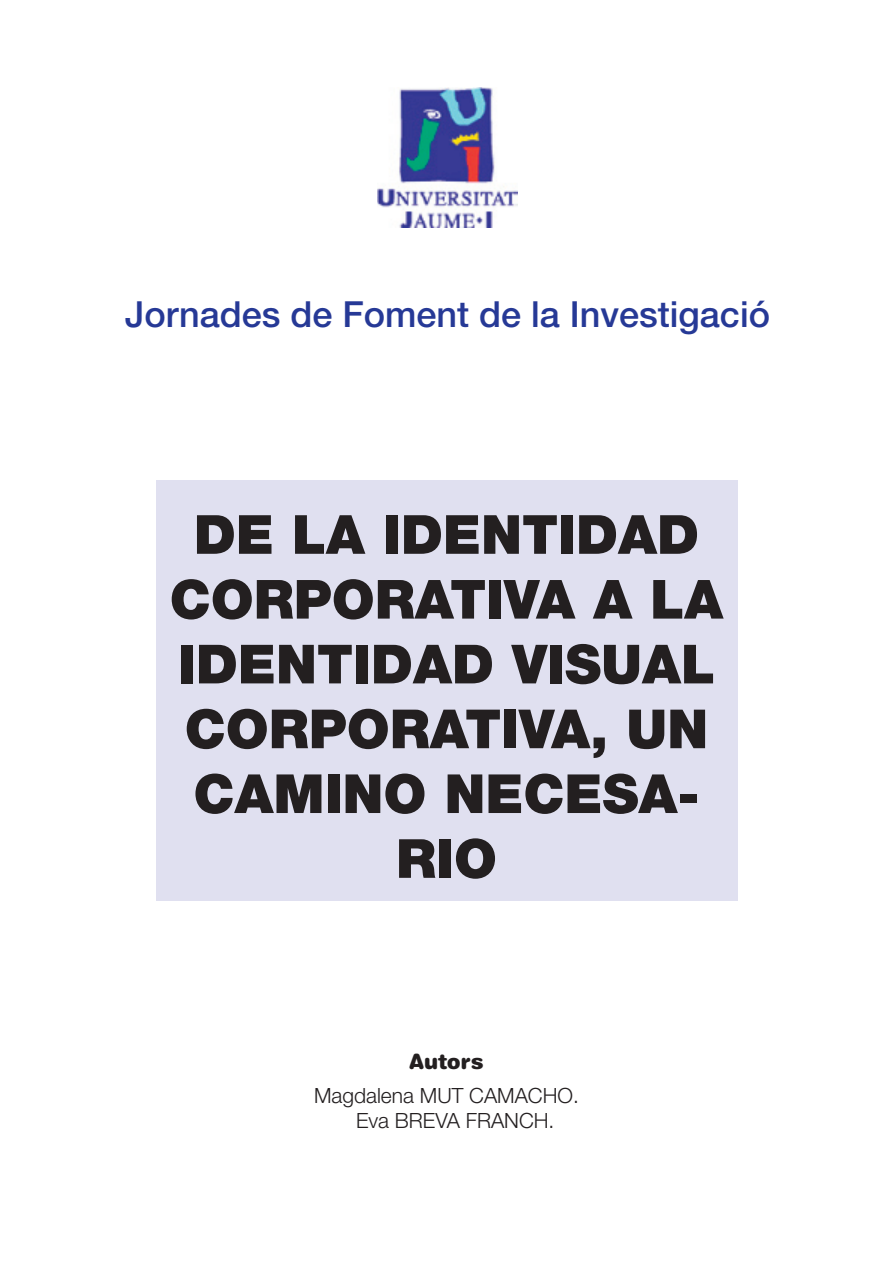
<style>
.page{position:relative;width:893px;height:1263px;background:#fff}
.page>*{position:absolute;margin:0;border:0;box-sizing:border-box;transform-origin:0 0}
.t1{font:900 54px/64.8px "Helvetica Neue LT Std";color:#231f20;text-align:center}
.t2{font:500 36px "Helvetica Neue LT Std";color:#263996}
.t3{font:300 21px/25.2px "Helvetica Neue LT Std";color:#231f20}
.t4{font:900 21px "Helvetica Rounded LT Std";color:#231f20}
</style>
<div class="page">
<img style="left:377px;top:87px;width:140px;height:141px">
<div style="left:156px;top:480px;width:581px;height:421px;background:#e0e0f0"></div>
<p class="t2" style="left:125px;top:293px;width:646px">Jornades de Foment de la Investigació</p>
<p class="t1" style="left:170px;top:502px;width:555px">DE LA IDENTIDAD<br>CORPORATIVA A LA<br>IDENTIDAD VISUAL<br>CORPORATIVA, UN<br>CAMINO NECESA-<br>RIO</p>
<p class="t4" style="left:409px;top:1048px;width:76px">Autors</p>
<p class="t3" style="left:356px;top:1082px;width:224px;text-indent:-42px">Magdalena MUT CAMACHO.<br>Eva BREVA FRANCH.</p>
</div>
